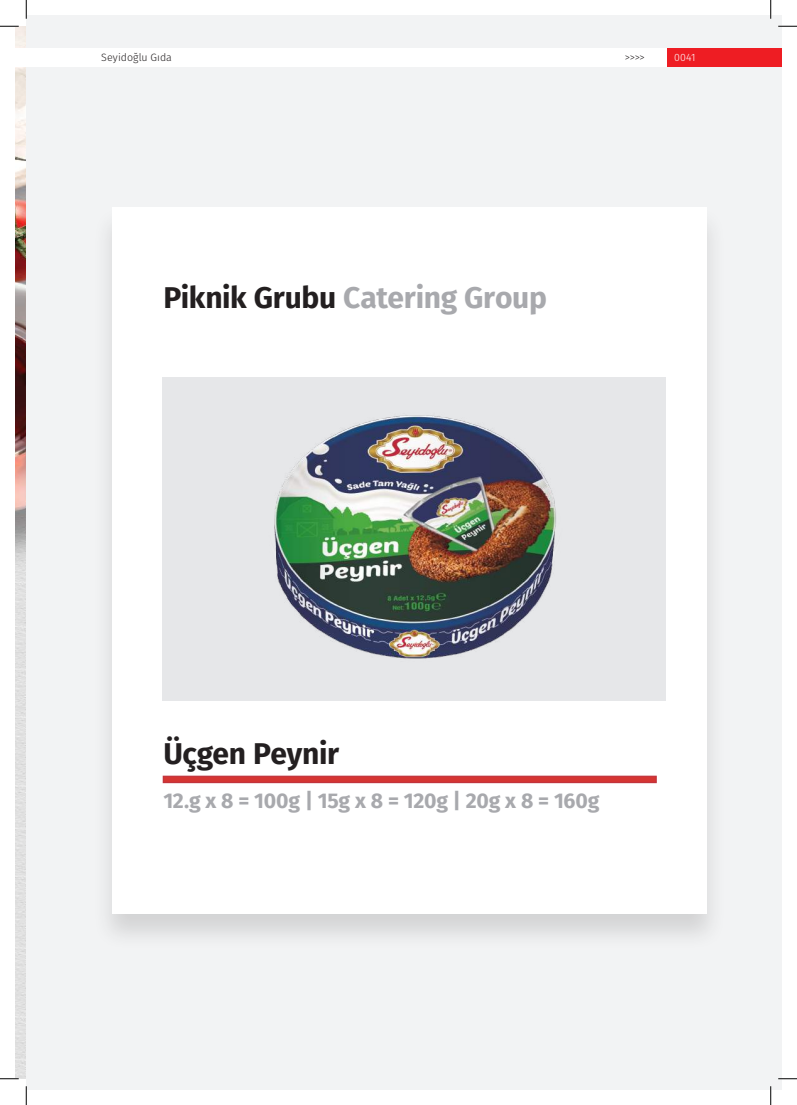
<style>
.page{position:relative;width:797px;height:1105px;background:#fff}
.page>*{position:absolute;margin:0;border:0;box-sizing:border-box;transform-origin:0 0}
.t1{font:700 30px "Fira Sans";letter-spacing:-.01em;color:#a8a9ad}
.t2{font:700 30px "Fira Sans";letter-spacing:-.015em;color:#231f20}
.t3{font:700 21.25px "Fira Sans";letter-spacing:-.015em;color:#a8a9ad}
.t4{font:300 10.62px "Fira Sans";letter-spacing:.01em;color:#231f20}
.t5{font:300 10.62px "Fira Sans";color:#fff}
.s1{color:#231f20}
</style>
<div class="page">
<img style="left:15px;top:26px;width:11px;height:1053px">
<div style="left:26px;top:15px;width:756px;height:1075px;background:#f2f3f4"></div>
<div style="left:93px;top:205px;width:634px;height:746px;background:#231f20;opacity:.15"></div>
<div style="left:113px;top:207px;width:594px;height:707px;background:#fff"></div>
<div style="left:163px;top:377px;width:503px;height:324px;background:#e6e7e9"></div>
<img style="left:274px;top:415px;width:282px;height:244px">
<div style="left:163px;top:776px;width:493px;height:7px;background:#d53532;border:1px solid #c1343d"></div>
<div style="left:667px;top:48px;width:115px;height:19px;background:#ee1d23"></div>
<div style="left:15px;top:48px;width:11px;height:19px;background:#fff"></div>
<div style="left:26px;top:48px;width:641px;height:19px;background:#fff"></div>
<svg style="left:0;top:25px;width:19px;height:2px"></svg>
<svg style="left:778px;top:25px;width:19px;height:2px"></svg>
<svg style="left:0;top:1078px;width:19px;height:1px"></svg>
<svg style="left:778px;top:1078px;width:19px;height:1px"></svg>
<svg style="left:25px;top:0;width:2px;height:19px"></svg>
<svg style="left:25px;top:1086px;width:2px;height:19px"></svg>
<svg style="left:770px;top:0;width:1px;height:19px"></svg>
<svg style="left:770px;top:1086px;width:1px;height:19px"></svg>
<p class="t4" style="left:101px;top:50px;width:72px">Seyidoğlu Gıda</p>
<p class="t4" style="left:624px;top:50px;width:22px">&gt;&gt;&gt;&gt;</p>
<p class="t5" style="left:674px;top:50px;width:23px">0041</p>
<h1 class="t1" style="left:163px;top:272px;width:385px"><span class="s1">Piknik Grubu</span> Catering Group</h1>
<h1 class="t2" style="left:163px;top:728px;width:177px">Üçgen Peynir</h1>
<p class="t3" style="left:163px;top:782px;width:437px">12.g x 8 = 100g | 15g x 8 = 120g | 20g x 8 = 160g</p>
</div>
